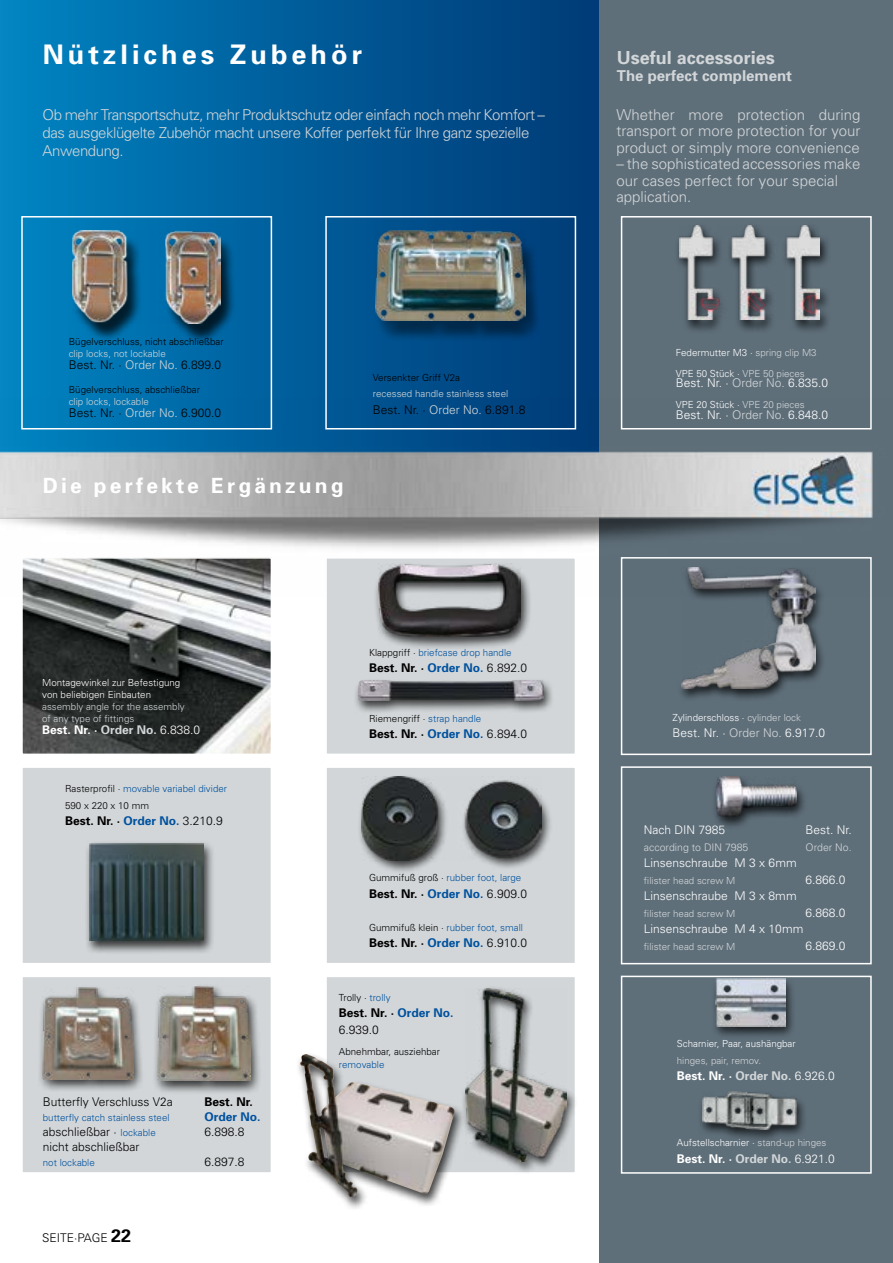
<style>
.page{position:relative;width:893px;height:1263px;background:#fff}
.page>*{position:absolute;margin:0;border:0;box-sizing:border-box;transform-origin:0 0}
.t1{font:700 27px "Univers";letter-spacing:.15em;color:#fff}
.t2{font:700 21px "Univers";letter-spacing:.15em;color:#fff}
.t3{font:700 18px "Univers";color:#d2d6d8}
.t4{font:300 15px/18px "Univers";letter-spacing:-.03em;color:#d2d6d8}
.t5{font:300 15px/16.5px "Univers";color:#d2d6d8}
.t6{font:700 15px "Univers";color:#d2d6d8}
.t7{font:300 12px "Univers";color:#fff}
.t8{font:300 12px "Univers";color:#000}
.t9{font:700 12px/16.5px "Univers";color:#000}
.t10{font:700 12px "Univers";color:#fff}
.t11{font:700 12px "Univers";color:#00519e}
.t12{font:300 10.5px "Univers";color:#d2d6d8}
.t13{font:300 9.75px/21px "Univers";color:#fff}
.t14{font:300 9.75px/12px "Univers";color:#d2d6d8}
.t15{font:300 9.75px/16.5px "Univers";color:#000}
.t16{font:300 9.75px "Univers";color:#00519e}
.s1{color:#d2d6d8}
.s2{font-weight:300}
.s3{color:#00519e}
.s4{color:#000}
.s5{font-size:9.75px;color:#00519e}
.s6{font-weight:700;font-size:18px}
</style>
<div class="page">
<div style="left:0;top:0;width:600px;height:500px;background:linear-gradient(to right,#0184c2,#003975)"></div>
<div style="left:600px;top:0;width:293px;height:1263px;background:#5f6f7a"></div>
<img style="left:0;top:399px;width:873px;height:198px">
<div style="left:621px;top:216px;width:251px;height:213px;border:2px solid #fff"></div>
<div style="left:325px;top:216px;width:251px;height:213px;border:2px solid #fff"></div>
<div style="left:21px;top:216px;width:251px;height:213px;border:2px solid #fff"></div>
<div style="left:621px;top:557px;width:251px;height:198px;border:2px solid #fff"></div>
<div style="left:621px;top:766px;width:251px;height:198px;border:2px solid #fff"></div>
<div style="left:621px;top:976px;width:251px;height:198px;border:2px solid #fff"></div>
<img style="left:24px;top:560px;width:245px;height:192px">
<div style="left:21px;top:557px;width:251px;height:198px;border:2px solid #fff"></div>
<div style="left:325px;top:557px;width:251px;height:198px;background:#d2d6d8;border:2px solid #fff"></div>
<div style="left:325px;top:976px;width:251px;height:198px;background:#d2d6d8;border:2px solid #fff"></div>
<div style="left:21px;top:976px;width:251px;height:198px;background:#d2d6d8;border:2px solid #fff"></div>
<div style="left:325px;top:766px;width:251px;height:198px;background:#d2d6d8;border:2px solid #fff"></div>
<div style="left:21px;top:766px;width:251px;height:198px;background:#d2d6d8;border:2px solid #fff"></div>
<div style="left:460px;top:986px;width:117px;height:189px;background:#000;opacity:.75"></div>
<img style="left:465px;top:988px;width:102px;height:173px">
<div style="left:85px;top:841px;width:130px;height:114px;background:#000;opacity:.75"></div>
<img style="left:90px;top:843px;width:114px;height:98px">
<div style="left:375px;top:235px;width:167px;height:107px;background:#000;opacity:.45"></div>
<img style="left:376px;top:230px;width:150px;height:91px">
<div style="left:677px;top:565px;width:150px;height:137px;background:#000;opacity:.75"></div>
<img style="left:681px;top:568px;width:134px;height:120px">
<div style="left:711px;top:774px;width:96px;height:56px;background:#000;opacity:.75"></div>
<img style="left:716px;top:777px;width:80px;height:39px">
<div style="left:354px;top:678px;width:201px;height:36px;background:#000;opacity:.75"></div>
<img style="left:358px;top:680px;width:185px;height:21px">
<div style="left:374px;top:561px;width:159px;height:89px;background:#000;opacity:.75"></div>
<img style="left:378px;top:564px;width:143px;height:72px">
<div style="left:357px;top:774px;width:195px;height:99px;background:#000;opacity:.75"></div>
<img style="left:362px;top:776px;width:180px;height:84px">
<div style="left:674px;top:223px;width:156px;height:111px;background:#000;opacity:.75"></div>
<img style="left:679px;top:225px;width:141px;height:95px">
<div style="left:711px;top:976px;width:85px;height:63px;background:#000;opacity:.75"></div>
<img style="left:716px;top:979px;width:69px;height:47px">
<div style="left:697px;top:1089px;width:110px;height:54px;background:#000;opacity:.75"></div>
<img style="left:702px;top:1091px;width:94px;height:38px">
<div style="left:72px;top:235px;width:164px;height:108px;background:#000;opacity:.75"></div>
<img style="left:73px;top:231px;width:148px;height:92px">
<div style="left:152px;top:984px;width:110px;height:111px;background:#000;opacity:.75"></div>
<img style="left:157px;top:986px;width:93px;height:95px">
<div style="left:38px;top:985px;width:106px;height:107px;background:#000;opacity:.75"></div>
<img style="left:43px;top:988px;width:90px;height:91px">
<div style="left:295px;top:1052px;width:171px;height:159px;background:#000;opacity:.75"></div>
<img style="left:300px;top:1054px;width:155px;height:144px">
<h1 class="t1" style="left:43px;top:37px;width:321px">Nützliches Zubehör</h1>
<p class="t4" style="left:43px;top:105px;width:504px">Ob mehr Transportschutz, mehr Produktschutz oder einfach noch mehr Komfort – das ausgeklügelte Zubehör macht unsere Koffer perfekt für Ihre ganz spezielle<br>Anwendung.</p>
<p class="t15" style="left:69px;top:333px;width:156px">Bügelverschluss, nicht abschließbar</p>
<p class="t14" style="left:69px;top:348px;width:98px">clip locks, not lockable</p>
<p class="t8" style="left:69px;top:358px;width:154px">Best. Nr. · <span class="s1">Order No.</span> 6.899.0</p>
<p class="t15" style="left:69px;top:381px;width:133px">Bügelverschluss, abschließbar</p>
<p class="t14" style="left:69px;top:396px;width:82px">clip locks, lockable</p>
<p class="t8" style="left:69px;top:406px;width:154px">Best. Nr. · <span class="s1">Order No.</span> 6.900.0</p>
<h2 class="t2" style="left:43px;top:472px;width:302px">Die perfekte Ergänzung</h2>
<p class="t15" style="left:373px;top:369px;width:89px">Versenkter Griff V2a</p>
<p class="t14" style="left:373px;top:388px;width:137px">recessed handle stainless steel</p>
<p class="t8" style="left:373px;top:402px;width:154px">Best. Nr. · <span class="s1">Order No.</span> 6.891.8</p>
<p class="t13" style="left:42px;top:676px;width:140px;line-height:12px">Montagewinkel zur Befestigung von beliebigen Einbauten</p>
<p class="t14" style="left:42px;top:700px;width:144px">assembly angle for the assembly of any type of fittings</p>
<p class="t10" style="left:42px;top:722px;width:159px">Best. Nr. · <span class="s1">Order No.</span> <span class="s2">6.838.0</span></p>
<p class="t15" style="left:65px;top:780px;width:163px">Rasterprofil · <span class="s3">movable variabel divider<br></span>590 x 220 x 10 mm</p>
<p class="t9" style="left:65px;top:812px;width:159px">Best. Nr. · <span class="s3">Order No.</span> <span class="s2">3.210.9</span></p>
<p class="t16" style="left:369px;top:646px;width:144px"><span class="s4">Klappgriff ·</span> briefcase drop handle</p>
<p class="t9" style="left:369px;top:659px;width:159px">Best. Nr. · <span class="s3">Order No.</span> <span class="s2">6.892.0</span></p>
<p class="t15" style="left:369px;top:709px;width:114px">Riemengriff · <span class="s3">strap handle</span></p>
<p class="t9" style="left:369px;top:725px;width:159px">Best. Nr. · <span class="s3">Order No.</span> <span class="s2">6.894.0</span></p>
<p class="t16" style="left:369px;top:872px;width:154px"><span class="s4">Gummifuß groß ·</span> rubber foot, large</p>
<p class="t9" style="left:369px;top:885px;width:159px">Best. Nr. · <span class="s3">Order No.</span> <span class="s2">6.909.0</span></p>
<p class="t16" style="left:369px;top:921px;width:155px"><span class="s4">Gummifuß klein ·</span> rubber foot, small</p>
<p class="t9" style="left:369px;top:934px;width:159px">Best. Nr. · <span class="s3">Order No.</span> <span class="s2">6.910.0</span></p>
<p class="t8" style="left:43px;top:1095px;width:132px">Butterfly Verschluss V2a</p>
<p class="t9" style="left:204px;top:1093px;width:50px">Best. Nr.</p>
<p class="t16" style="left:43px;top:1112px;width:128px">butterfly catch stainless steel</p>
<p class="t11" style="left:204px;top:1109px;width:58px">Order No.</p>
<p class="t8" style="left:43px;top:1125px;width:114px">abschließbar · <span class="s5">lockable</span></p>
<p class="t8" style="left:204px;top:1125px;width:42px">6.898.8</p>
<p class="t8" style="left:43px;top:1140px;width:98px">nicht abschließbar</p>
<p class="t16" style="left:43px;top:1157px;width:54px">not lockable</p>
<p class="t8" style="left:204px;top:1155px;width:42px">6.897.8</p>
<p class="t8" style="left:42px;top:1230px;width:91px">SEITE·PAGE <span class="s6">22</span></p>
<p class="t15" style="left:339px;top:989px;width:53px">Trolly · <span class="s3">trolly</span></p>
<p class="t9" style="left:339px;top:1004px;width:116px">Best. Nr. · <span class="s3">Order No.<br></span><span class="s2">6.939.0</span></p>
<p class="t15" style="left:339px;top:1042px;width:103px">Abnehmbar, ausziehbar</p>
<p class="t16" style="left:339px;top:1059px;width:47px">removable</p>
<p class="t3" style="left:617px;top:46px;width:160px">Useful accessories</p>
<p class="t6" style="left:617px;top:66px;width:177px">The perfect complement</p>
<p class="t4" style="left:616px;top:106px;width:246px;line-height:16.5px;text-align:justify">Whether more protection during transport or more protection for your product or simply more convenience</p>
<p class="t5" style="left:616px;top:155px;width:246px">– the sophisticated accessories make our cases perfect for your special application.</p>
<p class="t13" style="left:676px;top:341px;width:142px">Federmutter M3 · <span class="s1">spring clip M3<br></span>VPE 50 Stück · <span class="s1">VPE 50 pieces</span></p>
<p class="t7" style="left:676px;top:376px;width:154px">Best. Nr. · <span class="s1">Order No.</span> 6.835.0</p>
<p class="t13" style="left:676px;top:394px;width:130px">VPE 20 Stück · <span class="s1">VPE 20 pieces</span></p>
<p class="t7" style="left:676px;top:407px;width:154px">Best. Nr. · <span class="s1">Order No.</span> 6.848.0</p>
<p class="t13" style="left:673px;top:706px;width:130px">Zylinderschloss · <span class="s1">cylinder lock</span></p>
<p class="t7" style="left:673px;top:726px;width:154px">Best. Nr. · <span class="s1">Order No.</span> 6.917.0</p>
<p class="t7" style="left:644px;top:823px;width:83px">Nach DIN 7985</p>
<p class="t7" style="left:805px;top:823px;width:48px">Best. Nr.</p>
<p class="t12" style="left:644px;top:841px;width:106px">according to DIN 7985</p>
<p class="t12" style="left:805px;top:841px;width:48px">Order No.</p>
<p class="t7" style="left:644px;top:856px;width:154px">Linsenschraube M 3 x 6mm</p>
<p class="t14" style="left:644px;top:874px;width:93px">filister head screw M</p>
<p class="t7" style="left:805px;top:872px;width:42px">6.866.0</p>
<p class="t7" style="left:644px;top:889px;width:154px">Linsenschraube M 3 x 8mm</p>
<p class="t14" style="left:644px;top:907px;width:93px">filister head screw M</p>
<p class="t7" style="left:805px;top:905px;width:42px">6.868.0</p>
<p class="t7" style="left:644px;top:922px;width:161px">Linsenschraube M 4 x 10mm</p>
<p class="t14" style="left:644px;top:940px;width:93px">filister head screw M</p>
<p class="t7" style="left:805px;top:938px;width:42px">6.869.0</p>
<p class="t13" style="left:677px;top:1033px;width:120px">Scharnier, Paar, aushängbar</p>
<p class="t14" style="left:677px;top:1054px;width:86px">hinges, pair, remov.</p>
<p class="t10" style="left:677px;top:1068px;width:159px">Best. Nr. · <span class="s1">Order No.</span> <span class="s2">6.926.0</span></p>
<p class="t13" style="left:677px;top:1132px;width:151px">Aufstellscharnier · <span class="s1">stand-up hinges</span></p>
<p class="t10" style="left:677px;top:1151px;width:159px">Best. Nr. · <span class="s1">Order No.</span> <span class="s2">6.921.0</span></p>
</div>
